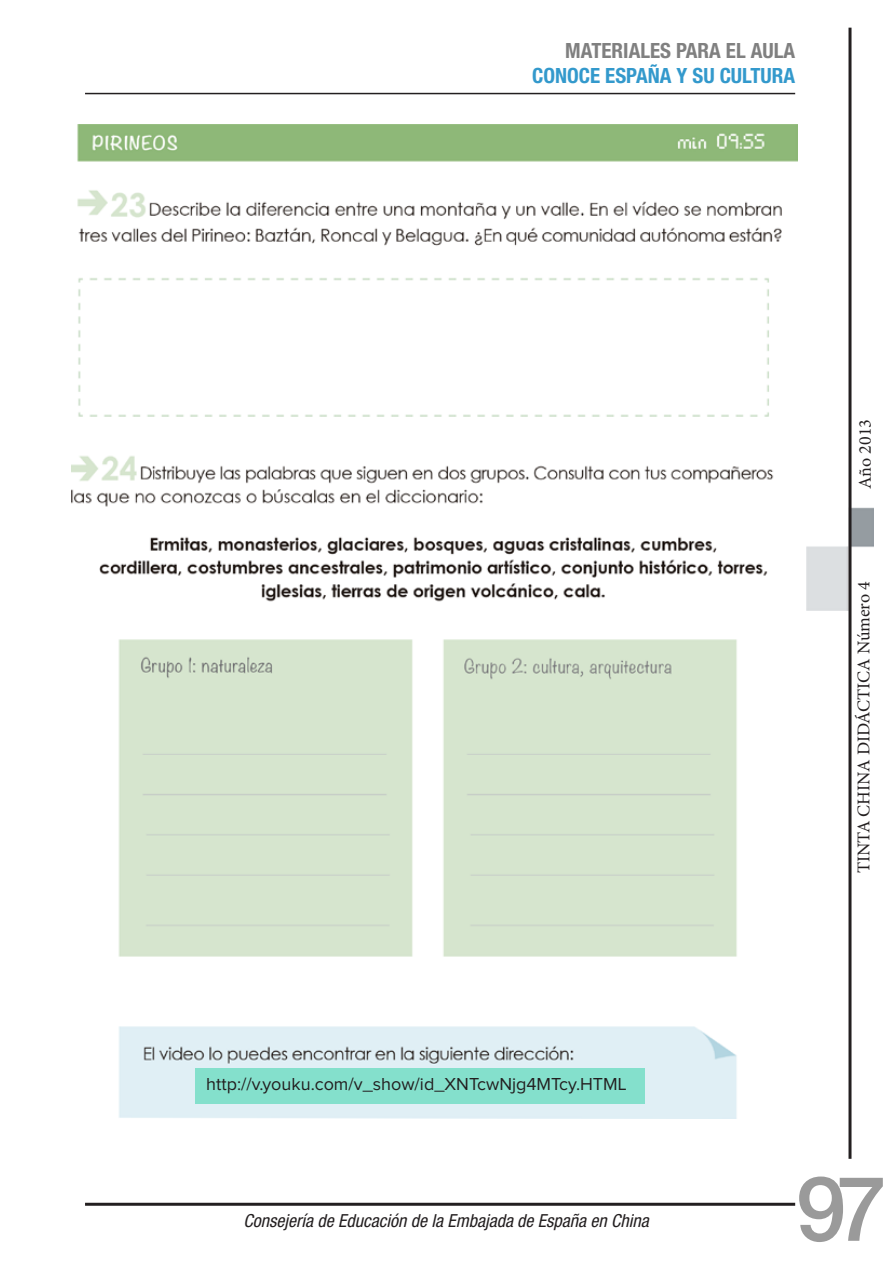
<style>
.page{position:relative;width:893px;height:1263px;background:#fff}
.page>*{position:absolute;margin:0;border:0;box-sizing:border-box;transform-origin:0 0}
.t1{font:500 90px "Helvetica Neue LT Std";color:#9a9a9a}
.t2{font:700 condensed 21px "Helvetica Neue LT Std";color:#39c}
.t3{font:700 condensed 21px "Helvetica Neue LT Std";color:#808080}
.t4{font:italic condensed 18px "Helvetica Neue LT Std";color:#231f20}
.t5{font:18px "Proxima Nova";color:#231f20}
.t6{font:18px "Minion Pro";color:#231f20}
</style>
<div class="page">
<img style="left:807px;top:507px;width:67px;height:103px">
<hr style="left:85px;top:93px;width:710px;height:1px;background:#231f20">
<hr style="left:848px;top:28px;width:3px;height:1131px;background:#231f20">
<hr style="left:85px;top:1203px;width:710px;height:3px;background:#231f20">
<img style="left:71px;top:124px;width:726px;height:994px">
<div style="left:196px;top:1068px;width:449px;height:36px;background:#84e0cc"></div>
<p class="t3" style="left:565px;top:37px;width:231px">MATERIALES PARA EL AULA</p>
<p class="t2" style="left:532px;top:63px;width:264px">CONOCE ESPAÑA Y SU CULTURA</p>
<p class="t5" style="left:206px;top:1075px;width:422px">http://v.youku.com/v_show/id_XNTcwNjg4MTcy.HTML</p>
<p class="t6" style="left:853px;top:489px;width:71px;rotate:-90deg">Año 2013</p>
<p class="t6" style="left:852px;top:873px;width:294px;rotate:-90deg">TINTA CHINA DIDÁCTICA Número 4</p>
<p class="t4" style="left:243px;top:1210px;width:407px">Consejería de Educación de la Embajada de España en China</p>
<h1 class="t1" style="left:796px;top:1155px;width:92px">97</h1>
</div>
